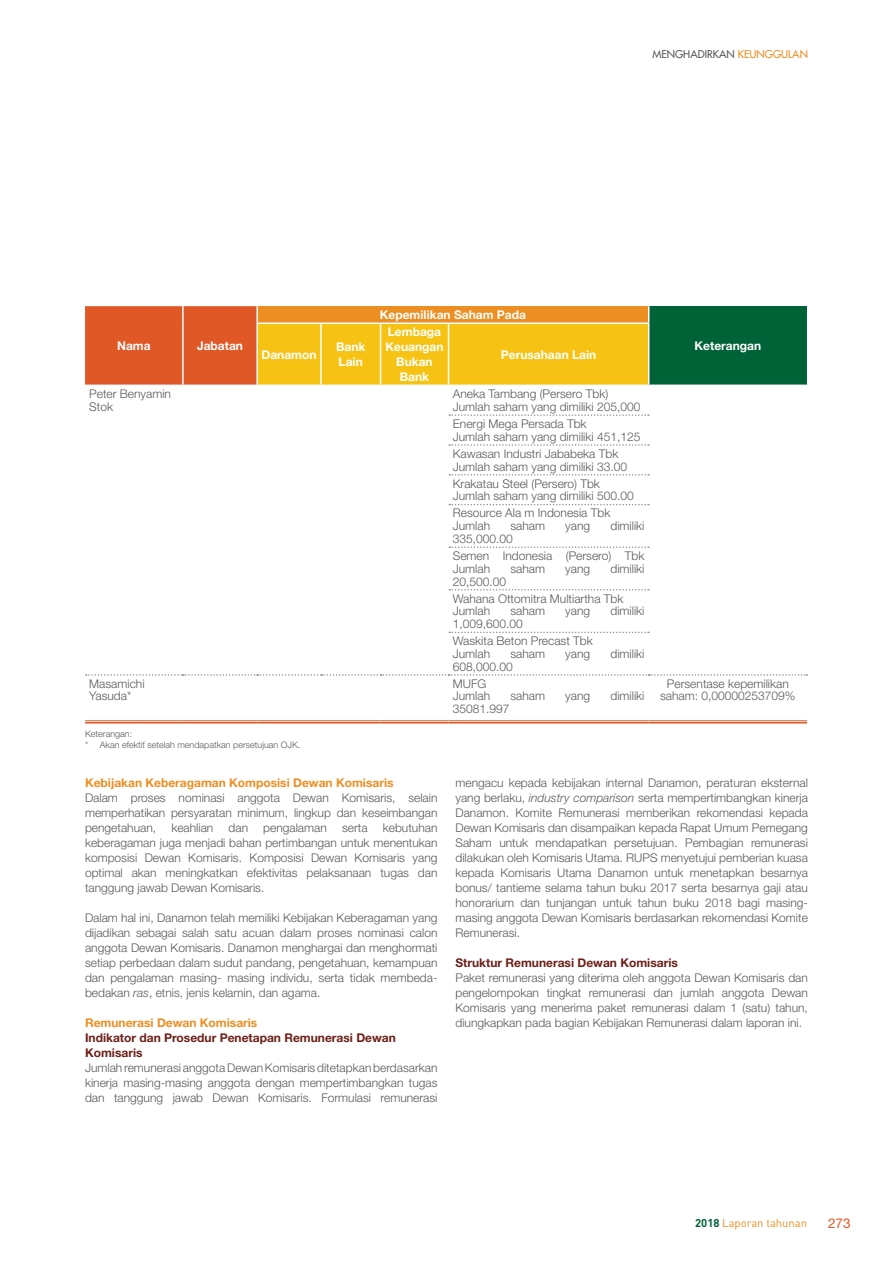
<style>
.page{position:relative;width:893px;height:1263px;background:#fff}
.page>*{position:absolute;margin:0;border:0;box-sizing:border-box;transform-origin:0 0}
.t1{font:13.5px "Helvetica Neue LT Std";color:#e05826}
.t2{font:300 12px/15px "Helvetica Neue LT Std";color:#58595b}
.t3{font:700 12px/15px "Helvetica Neue LT Std";color:#fff}
.t4{font:700 12px/15px "Helvetica Neue LT Std";color:#6c1f17}
.t5{font:700 12px "Helvetica Neue LT Std";color:#ed8e22}
.t6{font:11.25px "DIN Pro";color:#ed8e22}
.t7{font:10.5px "Futura LT";color:#58595b}
.t8{font:300 9px/10.5px "Helvetica Neue LT Std";color:#58595b}
.s1{color:#ed8e22}
.s2{font-style:italic}
.s3{font-weight:700;color:#006337}
</style>
<div class="page">
<div style="left:649px;top:306px;width:158px;height:79px;background:#006337"></div>
<svg style="left:85px;top:306px;width:564px;height:79px;background:#ed9a1e"></svg>
<hr style="left:182px;top:323px;width:2px;height:62px;background:#fff">
<hr style="left:256px;top:322px;width:65px;height:2px;background:#fff">
<hr style="left:256px;top:324px;width:2px;height:61px;background:#fff">
<hr style="left:321px;top:322px;width:59px;height:2px;background:#fff">
<hr style="left:320px;top:324px;width:2px;height:61px;background:#fff">
<hr style="left:380px;top:322px;width:69px;height:2px;background:#fff">
<hr style="left:380px;top:324px;width:1px;height:61px;background:#fff">
<hr style="left:449px;top:322px;width:200px;height:2px;background:#fff">
<hr style="left:448px;top:324px;width:1px;height:61px;background:#fff">
<hr style="left:648px;top:324px;width:1px;height:61px;background:#fff">
<hr style="left:85px;top:720px;width:98px;height:1px;background:#e05826">
<hr style="left:85px;top:722px;width:98px;height:1px;background:#e05826">
<hr style="left:183px;top:720px;width:74px;height:1px;background:#e05826">
<hr style="left:183px;top:722px;width:74px;height:1px;background:#e05826">
<hr style="left:257px;top:720px;width:64px;height:1px;background:#e05826">
<hr style="left:257px;top:722px;width:64px;height:1px;background:#e05826">
<hr style="left:321px;top:720px;width:59px;height:1px;background:#e05826">
<hr style="left:321px;top:722px;width:59px;height:1px;background:#e05826">
<hr style="left:380px;top:720px;width:69px;height:1px;background:#e05826">
<hr style="left:380px;top:722px;width:69px;height:1px;background:#e05826">
<hr style="left:449px;top:720px;width:200px;height:1px;background:#e05826">
<hr style="left:449px;top:722px;width:200px;height:1px;background:#e05826">
<hr style="left:649px;top:720px;width:158px;height:1px;background:#e05826">
<hr style="left:649px;top:722px;width:158px;height:1px;background:#e05826">
<svg style="left:449px;top:414px;width:200px;height:2px"></svg>
<svg style="left:449px;top:444px;width:200px;height:2px"></svg>
<svg style="left:449px;top:474px;width:200px;height:2px"></svg>
<svg style="left:449px;top:504px;width:200px;height:1px"></svg>
<svg style="left:449px;top:546px;width:200px;height:2px"></svg>
<svg style="left:449px;top:589px;width:200px;height:1px"></svg>
<svg style="left:449px;top:632px;width:200px;height:1px"></svg>
<svg style="left:86px;top:674px;width:721px;height:2px"></svg>
<p class="t7" style="left:652px;top:47px;width:157px">MENGHADIRKAN <span class="s1">KEUNGGULAN</span></p>
<p class="t3" style="left:117px;top:338px;width:35px">Nama</p>
<p class="t3" style="left:197px;top:338px;width:48px">Jabatan</p>
<p class="t3" style="left:262px;top:346px;width:57px">Danamon</p>
<p class="t3" style="left:336px;top:339px;width:31px">Bank<br>Lain</p>
<p class="t3" style="left:380px;top:307px;width:148px">Kepemilikan Saham Pada</p>
<p class="t3" style="left:385px;top:324px;width:60px;text-align:center">Lembaga<br>Keuangan<br>Bukan<br>Bank</p>
<p class="t3" style="left:501px;top:346px;width:97px">Perusahaan Lain</p>
<p class="t2" style="left:89px;top:387px;width:83px;line-height:12.8px">Peter Benyamin<br>Stok</p>
<p class="t2" style="left:453px;top:387px;width:189px;line-height:12.8px">Aneka Tambang (Persero Tbk)<br>Jumlah saham yang dimiliki 205,000</p>
<p class="t2" style="left:453px;top:417px;width:189px;line-height:12.8px">Energi Mega Persada Tbk<br>Jumlah saham yang dimiliki 451,125</p>
<p class="t2" style="left:453px;top:447px;width:176px;line-height:12.8px">Kawasan Industri Jababeka Tbk<br>Jumlah saham yang dimiliki 33.00</p>
<p class="t2" style="left:453px;top:477px;width:182px;line-height:12.8px">Krakatau Steel (Persero) Tbk<br>Jumlah saham yang dimiliki 500.00</p>
<p class="t2" style="left:453px;top:506px;width:159px;line-height:12.8px">Resource Ala m Indonesia Tbk<br>Jumlah</p>
<p class="t2" style="left:510px;top:518px;width:36px">saham</p>
<p class="t2" style="left:565px;top:518px;width:26px">yang</p>
<p class="t2" style="left:610px;top:518px;width:35px">dimiliki</p>
<p class="t2" style="left:453px;top:530px;width:193px;line-height:17.1px">335,000.00<br>Semen Indonesia (Persero) Tbk</p>
<p class="t2" style="left:453px;top:561px;width:39px">Jumlah</p>
<p class="t2" style="left:510px;top:561px;width:36px">saham</p>
<p class="t2" style="left:565px;top:561px;width:26px">yang</p>
<p class="t2" style="left:610px;top:561px;width:35px">dimiliki</p>
<p class="t2" style="left:453px;top:572px;width:172px;line-height:17.1px">20,500.00<br>Wahana Ottomitra Multiartha Tbk</p>
<p class="t2" style="left:453px;top:603px;width:39px">Jumlah</p>
<p class="t2" style="left:510px;top:603px;width:36px">saham</p>
<p class="t2" style="left:565px;top:603px;width:26px">yang</p>
<p class="t2" style="left:610px;top:603px;width:35px">dimiliki</p>
<p class="t2" style="left:453px;top:615px;width:142px;line-height:17.1px">1,009,600.00<br>Waskita Beton Precast Tbk</p>
<p class="t2" style="left:453px;top:646px;width:39px">Jumlah</p>
<p class="t2" style="left:510px;top:646px;width:36px">saham</p>
<p class="t2" style="left:565px;top:646px;width:26px">yang</p>
<p class="t2" style="left:610px;top:646px;width:35px">dimiliki</p>
<p class="t2" style="left:453px;top:659px;width:62px">608,000.00</p>
<p class="t2" style="left:89px;top:677px;width:57px;line-height:12.8px">Masamichi<br>Yasuda*</p>
<p class="t2" style="left:453px;top:677px;width:39px;line-height:12.8px">MUFG<br>Jumlah</p>
<p class="t2" style="left:510px;top:688px;width:36px">saham</p>
<p class="t2" style="left:565px;top:688px;width:26px">yang</p>
<p class="t2" style="left:610px;top:688px;width:35px">dimiliki</p>
<p class="t2" style="left:453px;top:701px;width:58px">35081.997</p>
<p class="t8" style="left:85px;top:729px;width:217px">Keterangan:<br>* Akan efektif setelah mendapatkan persetujuan OJK.</p>
<p class="t3" style="left:694px;top:338px;width:68px">Keterangan</p>
<p class="t2" style="left:660px;top:677px;width:137px;line-height:12.8px;text-align:center">Persentase kepemilikan saham: 0,00000253709%</p>
<p class="t5" style="left:85px;top:775px;width:310px">Kebijakan Keberagaman Komposisi Dewan Komisaris</p>
<p class="t2" style="left:85px;top:789px;width:354px;text-align:justify">Dalam proses nominasi anggota Dewan Komisaris, selain memperhatikan persyaratan minimum, lingkup dan keseimbangan pengetahuan,</p>
<p class="t2" style="left:85px;top:819px;width:354px;text-align:justify;text-indent:298px">kebutuhan keberagaman juga menjadi bahan pertimbangan untuk menentukan komposisi Dewan Komisaris. Komposisi Dewan Komisaris yang optimal akan meningkatkan efektivitas pelaksanaan tugas dan tanggung jawab Dewan Komisaris.</p>
<p class="t2" style="left:85px;top:909px;width:354px;text-align:justify">Dalam hal ini, Danamon telah memiliki Kebijakan Keberagaman yang dijadikan sebagai salah satu acuan dalam proses nominasi calon anggota Dewan Komisaris. Danamon menghargai dan menghormati setiap perbedaan dalam sudut pandang, pengetahuan, kemampuan dan pengalaman masing- masing individu, serta tidak membeda&shy;bedakan <span class="s2">ras</span>, etnis, jenis kelamin, dan agama.</p>
<p class="t5" style="left:85px;top:1015px;width:174px">Remunerasi Dewan Komisaris</p>
<p class="t4" style="left:85px;top:1029px;width:312px">Indikator dan Prosedur Penetapan Remunerasi Dewan<br>Komisaris</p>
<p class="t2" style="left:85px;top:1059px;width:354px;text-align:justify">Jumlah remunerasi anggota Dewan Komisaris ditetapkan berdasarkan kinerja masing-masing anggota dengan mempertimbangkan tugas dan tanggung jawab Dewan Komisaris. Formulasi remunerasi</p>
<p class="t2" style="left:171px;top:819px;width:44px">keahlian</p>
<p class="t2" style="left:229px;top:819px;width:21px">dan</p>
<p class="t2" style="left:263px;top:819px;width:65px">pengalaman</p>
<p class="t2" style="left:342px;top:819px;width:27px">serta</p>
<p class="t2" style="left:455px;top:774px;width:354px;text-align:justify">mengacu kepada kebijakan internal Danamon, peraturan eksternal yang berlaku, <span class="s2">industry comparison</span> serta mempertimbangkan kinerja Danamon. Komite Remunerasi memberikan rekomendasi kepada Dewan Komisaris dan disampaikan kepada Rapat Umum Pemegang Saham untuk mendapatkan persetujuan. Pembagian remunerasi dilakukan oleh Komisaris Utama. RUPS menyetujui pemberian kuasa kepada Komisaris Utama Danamon untuk menetapkan besarnya bonus/ tantieme selama tahun buku 2017 serta besarnya gaji atau honorarium dan tunjangan untuk tahun buku 2018 bagi masing&shy;masing anggota Dewan Komisaris berdasarkan rekomendasi Komite Remunerasi.</p>
<p class="t4" style="left:455px;top:954px;width:224px">Struktur Remunerasi Dewan Komisaris</p>
<p class="t2" style="left:455px;top:969px;width:354px;text-align:justify">Paket remunerasi yang diterima oleh anggota Dewan Komisaris dan pengelompokan tingkat remunerasi dan jumlah anggota Dewan Komisaris yang menerima paket remunerasi dalam 1 (satu) tahun, diungkapkan pada bagian Kebijakan Remunerasi dalam laporan ini.</p>
<p class="t6" style="left:695px;top:1215px;width:113px"><span class="s3">2018</span> Laporan tahunan</p>
<p class="t1" style="left:828px;top:1215px;width:24px">273</p>
</div>
